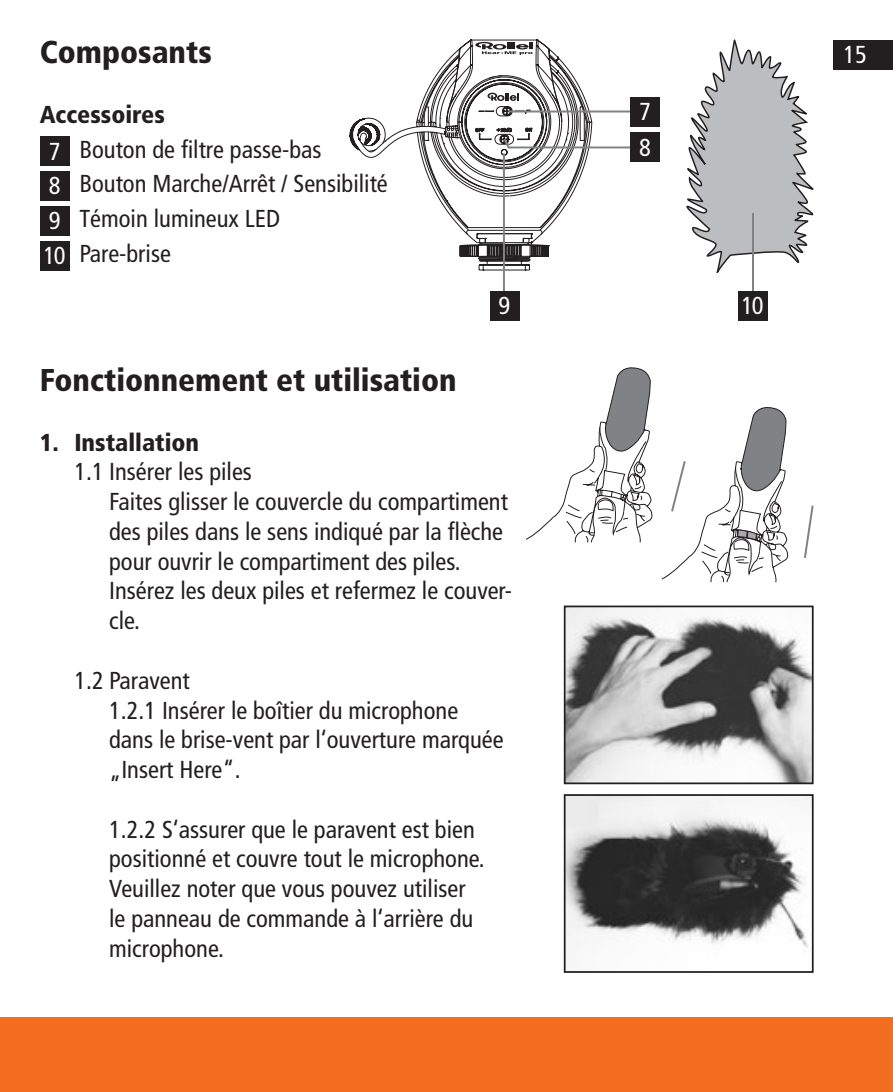
<style>
.page{position:relative;width:893px;height:1092px;background:#fff}
.page>*{position:absolute;margin:0;border:0;box-sizing:border-box;transform-origin:0 0}
.t1{font:900 condensed 31.5px "Frutiger LT";color:#231f20}
.t2{font:condensed 24.5px/29.8px "Frutiger LT";color:#231f20}
.t3{font:900 condensed 24.5px "Frutiger LT";color:#231f20}
.t4{font:condensed 24.5px "Frutiger LT";color:#fff}
</style>
<div class="page">
<div style="left:833px;top:40px;width:60px;height:29px;background:#231f20"></div>
<svg style="left:365px;top:39px;width:265px;height:258px"></svg>
<div style="left:630px;top:97px;width:30px;height:30px;background:#231f20"></div>
<div style="left:630px;top:132px;width:30px;height:30px;background:#231f20"></div>
<div style="left:490px;top:291px;width:29px;height:29px;background:#231f20"></div>
<div style="left:40px;top:241px;width:29px;height:29px;background:#231f20"></div>
<div style="left:40px;top:206px;width:29px;height:30px;background:#231f20"></div>
<div style="left:40px;top:171px;width:29px;height:30px;background:#231f20"></div>
<div style="left:40px;top:136px;width:29px;height:30px;background:#231f20"></div>
<svg style="left:686px;top:39px;width:128px;height:234px"></svg>
<hr style="left:752px;top:213px;width:2px;height:98px;background:#808285">
<div style="left:738px;top:291px;width:29px;height:29px;background:#231f20"></div>
<svg style="left:526px;top:367px;width:127px;height:176px"></svg>
<svg style="left:804px;top:505px;width:10px;height:53px"></svg>
<svg style="left:661px;top:407px;width:128px;height:176px"></svg>
<img style="left:567px;top:608px;width:244px;height:173px">
<div style="left:564px;top:605px;width:250px;height:179px;border:2px solid #231f20"></div>
<img style="left:567px;top:797px;width:242px;height:151px">
<div style="left:564px;top:794px;width:250px;height:178px;border:2px solid #231f20"></div>
<div style="left:0;top:1017px;width:893px;height:74px;background:#f36e21"></div>
<p class="t1" style="left:40px;top:33px;width:174px">Composants</p>
<p class="t4" style="left:843px;top:40px;width:25px">15</p>
<p class="t3" style="left:40px;top:100px;width:127px">Accessoires</p>
<p class="t2" style="left:79px;top:134px;width:244px">Bouton de filtre passe-bas</p>
<p class="t2" style="left:79px;top:169px;width:310px">Bouton Marche/Arrêt / Sensibilité</p>
<p class="t2" style="left:79px;top:204px;width:202px">Témoin lumineux LED</p>
<p class="t2" style="left:79px;top:239px;width:93px">Pare-brise</p>
<p class="t4" style="left:639px;top:97px;width:13px">7</p>
<p class="t4" style="left:639px;top:133px;width:13px">8</p>
<p class="t4" style="left:49px;top:137px;width:13px">7</p>
<p class="t4" style="left:49px;top:171px;width:13px">8</p>
<p class="t4" style="left:49px;top:206px;width:13px">9</p>
<p class="t4" style="left:44px;top:241px;width:24px">10</p>
<p class="t1" style="left:40px;top:361px;width:418px">Fonctionnement et utilisation</p>
<p class="t4" style="left:499px;top:291px;width:13px">9</p>
<p class="t3" style="left:40px;top:427px;width:161px">1. Installation</p>
<p class="t2" style="left:74px;top:457px;width:179px">1.1 Insérer les piles</p>
<p class="t2" style="left:109px;top:487px;width:400px">Faites glisser le couvercle du compartiment des piles dans le sens indiqué par la flèche pour ouvrir le compartiment des piles.</p>
<p class="t2" style="left:109px;top:576px;width:404px">Insérez les deux piles et refermez le couver&shy;cle.</p>
<p class="t2" style="left:74px;top:665px;width:117px">1.2 Paravent</p>
<p class="t2" style="left:109px;top:695px;width:396px">1.2.1 Insérer le boîtier du microphone dans le brise-vent par l‘ouverture marquée „Insert Here“.</p>
<p class="t2" style="left:109px;top:814px;width:377px">1.2.2 S‘assurer que le paravent est bien positionné et couvre tout le microphone.<br>Veuillez noter que vous pouvez utiliser le panneau de commande à l‘arrière du microphone.</p>
<p class="t4" style="left:742px;top:291px;width:24px">10</p>
</div>
